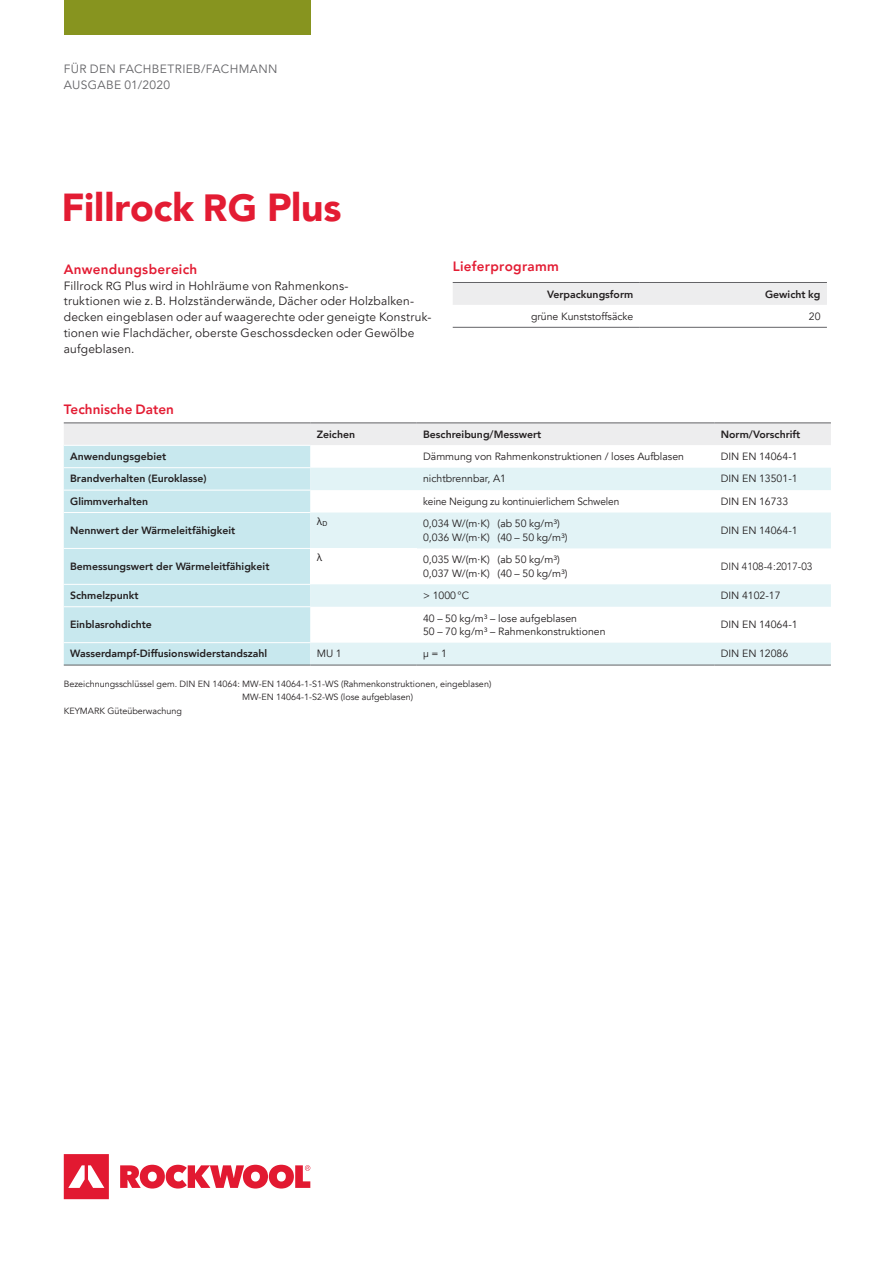
<style>
.page{position:relative;width:893px;height:1263px;background:#fff}
.page>*{position:absolute;margin:0;border:0;box-sizing:border-box;transform-origin:0 0}
.t1{font:900 39px "Avenir LT Pro";color:#e31c33}
.t2{font:800 13.5px "Avenir LT Pro";letter-spacing:.02em;color:#e31c33}
.t3{font:12px/15.8px "Avenir LT Pro";letter-spacing:.015em;color:#231f20}
.t4{font:12px/16.5px "Avenir LT Pro";letter-spacing:.03em;color:#636366}
.t5{font:10.5px/13.5px "Avenir";color:#231f20}
.t6{font:800 10.5px "Avenir";color:#231f20}
.t7{font:10.5px "Avenir";color:#231f20;scale:.96 1}
.t8{font:300 10.5px "Avenir";color:#231f20}
.t9{font:10.5px "Olympia";color:#231f20}
.t10{font:9px "Avenir";color:#231f20}
.s1{font-size:37.8px}
.s2{font-size:11.7px}
.s3{font-family:"Avenir LT Pro"}
</style>
<div class="page">
<div style="left:64px;top:0;width:246px;height:34px;background:#87941f"></div>
<svg style="left:64px;top:1154px;width:246px;height:45px"></svg>
<svg style="left:453px;top:283px;width:374px;height:44px"></svg>
<hr style="left:453px;top:282px;width:187px;height:1px;background:#636366">
<hr style="left:640px;top:282px;width:187px;height:1px;background:#636366">
<hr style="left:453px;top:327px;width:187px;height:1px;background:#636366">
<hr style="left:640px;top:327px;width:187px;height:1px;background:#636366">
<div style="left:64px;top:423px;width:767px;height:22px;background:#ededee"></div>
<div style="left:64px;top:446px;width:246px;height:219px;background:#c8e8ee"></div>
<svg style="left:310px;top:468px;width:521px;height:197px;fill:#e2f3f6"></svg>
<div style="left:310px;top:548px;width:107px;height:36px;background:#fff"></div>
<hr style="left:64px;top:422px;width:246px;height:1px;background:#636366">
<hr style="left:310px;top:422px;width:107px;height:1px;background:#636366">
<hr style="left:417px;top:422px;width:297px;height:1px;background:#636366">
<hr style="left:714px;top:422px;width:117px;height:1px;background:#636366">
<hr style="left:64px;top:467px;width:246px;height:1px;background:#fff">
<hr style="left:64px;top:490px;width:246px;height:1px;background:#fff">
<hr style="left:64px;top:512px;width:246px;height:1px;background:#fff">
<hr style="left:64px;top:548px;width:246px;height:1px;background:#fff">
<hr style="left:64px;top:584px;width:246px;height:1px;background:#fff">
<hr style="left:64px;top:606px;width:246px;height:1px;background:#fff">
<hr style="left:64px;top:642px;width:246px;height:1px;background:#fff">
<hr style="left:64px;top:665px;width:246px;height:1px;background:#636366">
<hr style="left:310px;top:665px;width:107px;height:1px;background:#636366">
<hr style="left:417px;top:665px;width:297px;height:1px;background:#636366">
<hr style="left:714px;top:665px;width:117px;height:1px;background:#636366">
<p class="t4" style="left:64px;top:61px;width:215px">FÜR DEN FACHBETRIEB/FACHMANN<br>AUSGABE 01/2020</p>
<h1 class="t1" style="left:62px;top:184px;width:281px">Fillrock <span class="s1">RG</span> Plus</h1>
<p class="t2" style="left:64px;top:261px;width:135px">Anwendungsbereich</p>
<p class="t3" style="left:64px;top:278px;width:369px">Fillrock <span class="s2">RG</span> Plus wird in Hohlräume von Rahmenkons-<br>truktionen wie z. B. Holzständerwände, Dächer oder Holzbalken&shy;decken eingeblasen oder auf waagerechte oder geneigte Konstruk&shy;tionen wie Flachdächer, oberste Geschossdecken oder Gewölbe aufgeblasen.</p>
<p class="t2" style="left:64px;top:401px;width:112px">Technische Daten</p>
<p class="t2" style="left:453px;top:258px;width:108px">Lieferprogramm</p>
<p class="t6" style="left:547px;top:286px;width:88px">Verpackungsform</p>
<p class="t6" style="left:765px;top:286px;width:57px">Gewicht kg</p>
<p class="t5" style="left:531px;top:309px;width:104px">grüne Kunststoffsäcke</p>
<p class="t5" style="left:809px;top:309px;width:13px">20</p>
<p class="t6" style="left:317px;top:427px;width:40px">Zeichen</p>
<p class="t6" style="left:423px;top:427px;width:120px">Beschreibung/Messwert</p>
<p class="t6" style="left:721px;top:427px;width:81px">Norm/Vorschrift</p>
<p class="t6" style="left:70px;top:448px;width:98px">Anwendungsgebiet</p>
<p class="t5" style="left:423px;top:450px;width:262px">Dämmung von Rahmenkonstruktionen / loses Aufblasen</p>
<p class="t5" style="left:721px;top:450px;width:78px">DIN EN 14064-1</p>
<p class="t6" style="left:70px;top:471px;width:138px">Brandverhalten (Euroklasse)</p>
<p class="t5" style="left:423px;top:472px;width:84px">nichtbrennbar, A1</p>
<p class="t5" style="left:721px;top:472px;width:78px">DIN EN 13501-1</p>
<p class="t6" style="left:70px;top:493px;width:80px">Glimmverhalten</p>
<p class="t7" style="left:423px;top:495px;width:206px">keine Neigung zu kontinuierlichem Schwelen</p>
<p class="t5" style="left:721px;top:495px;width:69px">DIN EN 16733</p>
<p class="t6" style="left:70px;top:522px;width:167px">Nennwert der Wärmeleitfähigkeit</p>
<p class="t9" style="left:317px;top:515px;width:12px">Ï<sub>D</sub></p>
<p class="t5" style="left:423px;top:517px;width:146px">0,034 W/(m·K) (ab 50 kg/m³)<br>0,036 W/(m·K) (40 – 50 kg/m³)</p>
<p class="t5" style="left:721px;top:524px;width:78px">DIN EN 14064-1</p>
<p class="t6" style="left:70px;top:558px;width:201px">Bemessungswert der Wärmeleitfähigkeit</p>
<p class="t9" style="left:317px;top:551px;width:7px">Ï</p>
<p class="t5" style="left:423px;top:553px;width:146px">0,035 W/(m·K) (ab 50 kg/m³)<br>0,037 W/(m·K) (40 – 50 kg/m³)</p>
<p class="t8" style="left:721px;top:560px;width:93px">DIN 4108-4:2017-03</p>
<p class="t6" style="left:70px;top:587px;width:70px">Schmelzpunkt</p>
<p class="t5" style="left:423px;top:589px;width:48px">&gt; 1000 °C</p>
<p class="t5" style="left:721px;top:589px;width:61px">DIN 4102-17</p>
<p class="t6" style="left:70px;top:616px;width:83px">Einblasrohdichte</p>
<p class="t5" style="left:423px;top:611px;width:184px">40 – 50 kg/m³ – lose aufgeblasen<br>50 – 70 kg/m³ – Rahmenkonstruktionen</p>
<p class="t5" style="left:721px;top:618px;width:78px">DIN EN 14064-1</p>
<p class="t6" style="left:70px;top:646px;width:199px">Wasserdampf-Diffusionswiderstandszahl</p>
<p class="t5" style="left:317px;top:647px;width:27px">MU 1</p>
<p class="t5" style="left:423px;top:647px;width:25px"><span class="s3">μ</span> = 1</p>
<p class="t5" style="left:721px;top:647px;width:69px">DIN EN 12086</p>
<p class="t10" style="left:64px;top:678px;width:429px">Bezeichnungsschlüssel gem. DIN EN 14064: MW-EN 14064-1-S1-WS (Rahmenkonstruktionen, eingeblasen)</p>
<p class="t10" style="left:242px;top:692px;width:173px">MW-EN 14064-1-S2-WS (lose aufgeblasen)</p>
<p class="t10" style="left:64px;top:705px;width:120px">KEYMARK Güteüberwachung</p>
</div>
